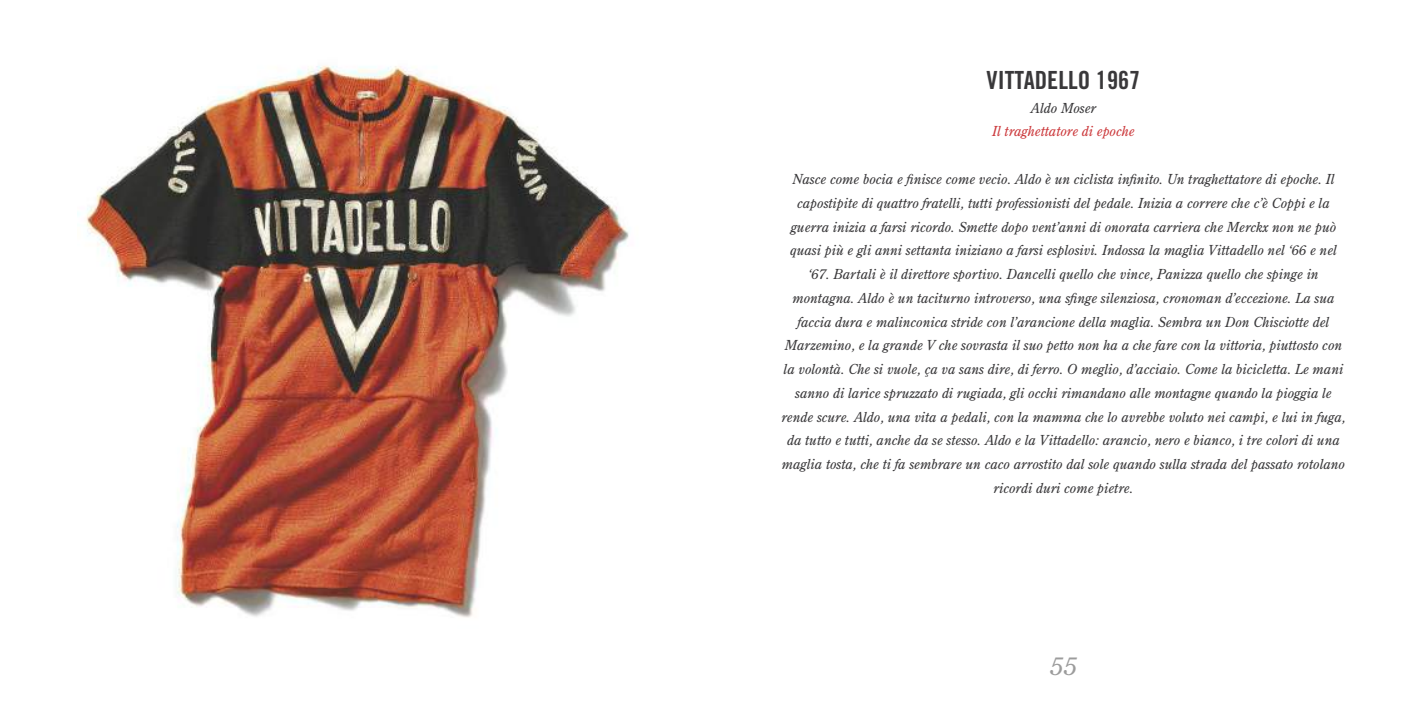
<style>
.page{position:relative;width:1418px;height:709px;background:#fff}
.page>*{position:absolute;margin:0;border:0;box-sizing:border-box;transform-origin:0 0}
.t1{font:700 condensed 25px "Trade Gothic No.20";color:#39383a}
.t2{font:italic 25px "Century Old Style Std";color:#9c9c9c}
.t3{font:italic 13.75px/23.8px "Century Old Style Std";color:#39383a;text-align:center}
.t4{font:italic 13.75px "Century Old Style Std";color:#cc3a3d}
</style>
<div class="page">
<img style="left:77px;top:65px;width:552px;height:553px">
<h1 class="t1" style="left:986px;top:65px;width:155px">VITTADELLO 1967</h1>
<p class="t3" style="left:1030px;top:96px;width:67px">Aldo Moser</p>
<p class="t4" style="left:992px;top:124px;width:144px">Il traghettatore di epoche</p>
<p class="t3" style="left:781px;top:167px;width:565px">Nasce come bocia e finisce come vecio. Aldo è un ciclista infinito. Un traghettatore di epoche. Il capostipite di quattro fratelli, tutti professionisti del pedale. Inizia a correre che c’è Coppi e la guerra inizia a farsi ricordo. Smette dopo vent’anni di onorata carriera che Merckx non ne può quasi più e gli anni settanta iniziano a farsi esplosivi. Indossa la maglia Vittadello nel ‘66 e nel ‘67. Bartali è il direttore sportivo. Dancelli quello che vince, Panizza quello che spinge in montagna. Aldo è un taciturno introverso, una sfinge silenziosa, cronoman d’eccezione. La sua faccia dura e malinconica stride con l’arancione della maglia. Sembra un Don Chisciotte del Marzemino, e la grande V che sovrasta il suo petto non ha a che fare con la vittoria, piuttosto con la volontà. Che si vuole, ça va sans dire, di ferro. O meglio, d’acciaio. Come la bicicletta. Le mani sanno di larice spruzzato di rugiada, gli occhi rimandano alle montagne quando la pioggia le rende scure. Aldo, una vita a pedali, con la mamma che lo avrebbe voluto nei campi, e lui in fuga, da tutto e tutti, anche da se stesso. Aldo e la Vittadello: arancio, nero e bianco, i tre colori di una maglia tosta, che ti fa sembrare un caco arrostito dal sole quando sulla strada del passato rotolano ricordi duri come pietre.</p>
<h1 class="t2" style="left:1049px;top:651px;width:28px">55</h1>
</div>
